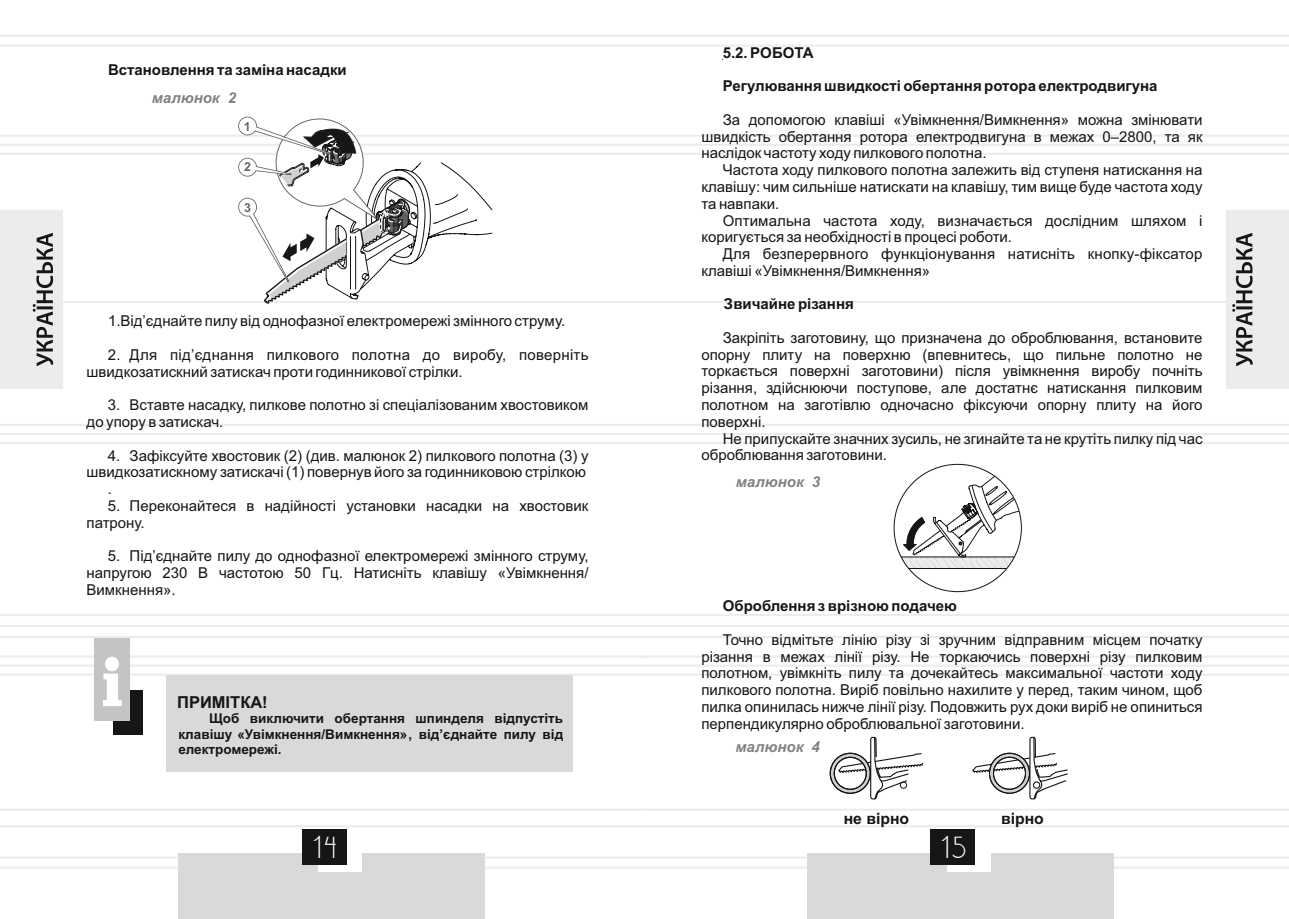
<style>
.page{position:relative;width:1289px;height:919px;background:#fff}
.page>*{position:absolute;margin:0;border:0;box-sizing:border-box;transform-origin:0 0}
.t1{font:26.25px "DS Standart Cyr";color:#fff}
.t2{font:700 16.5px "Arial";color:#151616}
.t3{font:700 15.75px "Arial";color:#151616}
.t4{font:15px/16.8px "Arial";color:#151616}
.t5{font:700 15px "Arial";color:#151616}
.t6{font:italic 700 15px "Arial";color:#818281}
.t7{font:700 13.5px/15.1px "Arial";color:#151616;text-align:justify}
.t8{font:700 12.45px "Arial";color:#676767}
</style>
<div class="page">
<hr style="left:644px;top:424px;width:644px;height:2px;background:#ececec">
<hr style="left:644px;top:442px;width:644px;height:2px;background:#ececec">
<hr style="left:644px;top:614px;width:644px;height:2px;background:#ececec">
<hr style="left:644px;top:635px;width:644px;height:3px;background:#ececec">
<hr style="left:644px;top:655px;width:644px;height:2px;background:#ececec">
<hr style="left:644px;top:856px;width:644px;height:2px;background:#ececec">
<hr style="left:644px;top:866px;width:644px;height:2px;background:#ececec">
<hr style="left:644px;top:35px;width:644px;height:2px;background:#ececec">
<hr style="left:644px;top:45px;width:644px;height:2px;background:#ececec">
<hr style="left:644px;top:808px;width:644px;height:2px;background:#ececec">
<hr style="left:644px;top:825px;width:644px;height:2px;background:#ececec">
<hr style="left:0;top:424px;width:644px;height:2px;background:#ececec">
<hr style="left:0;top:433px;width:1288px;height:2px;background:#ececec">
<hr style="left:0;top:442px;width:644px;height:2px;background:#ececec">
<hr style="left:0;top:614px;width:644px;height:2px;background:#ececec">
<hr style="left:0;top:625px;width:1288px;height:2px;background:#ececec">
<hr style="left:0;top:635px;width:644px;height:3px;background:#ececec">
<hr style="left:0;top:655px;width:644px;height:2px;background:#ececec">
<hr style="left:0;top:856px;width:644px;height:2px;background:#ececec">
<hr style="left:0;top:866px;width:644px;height:2px;background:#ececec">
<hr style="left:0;top:35px;width:644px;height:2px;background:#ececec">
<hr style="left:0;top:45px;width:644px;height:2px;background:#ececec">
<hr style="left:0;top:808px;width:644px;height:2px;background:#ececec">
<hr style="left:0;top:825px;width:644px;height:2px;background:#ececec">
<div style="left:178px;top:853px;width:307px;height:65px;background:#d9d9da"></div>
<div style="left:318px;top:832px;width:44px;height:39px;background:#fff"></div>
<div style="left:301px;top:829px;width:45px;height:36px;background:#151616"></div>
<div style="left:0;top:210px;width:62px;height:179px;background:#ececec"></div>
<div style="left:807px;top:853px;width:306px;height:65px;background:#d9d9da"></div>
<div style="left:1226px;top:210px;width:62px;height:179px;background:#ececec"></div>
<svg style="left:0;top:116px;width:1288px;height:250px"></svg>
<div style="left:113px;top:690px;width:29px;height:44px;background:#151616"></div>
<div style="left:94px;top:638px;width:36px;height:83px;background:#c4c4c5"></div>
<svg style="left:0;top:656px;width:1288px;height:50px"></svg>
<div style="left:166px;top:675px;width:406px;height:96px;background:#d9d9da"></div>
<svg style="left:899px;top:464px;width:122px;height:106px"></svg>
<svg style="left:799px;top:736px;width:270px;height:136px"></svg>
<p class="t5" style="left:108px;top:64px;width:240px">Встановлення та заміна насадки</p>
<p class="t6" style="left:152px;top:92px;width:86px">малюнок 2</p>
<p class="t8" style="left:244px;top:121px;width:8px">1</p>
<p class="t8" style="left:244px;top:162px;width:8px">2</p>
<p class="t8" style="left:244px;top:203px;width:8px">3</p>
<p class="t4" style="left:108px;top:314px;width:458px">1.Від’єднайте пилу від однофазної електромережі змінного струму.</p>
<p class="t4" style="left:87px;top:347px;width:503px;text-indent:21px">2. Для під’єднання пилкового полотна до виробу, поверніть швидкозатискний затискач проти годинникової стрілки.</p>
<p class="t4" style="left:87px;top:398px;width:503px;text-indent:21px">3. Вставте насадку, пилкове полотно зі спеціалізованим хвостовиком до упору в затискач.</p>
<p class="t4" style="left:108px;top:448px;width:482px">4. Зафіксуйте хвостовик (2) (див. малюнок 2) пилкового полотна (3) у</p>
<p class="t4" style="left:87px;top:465px;width:501px">швидкозатискному затискачі (1) повернув його за годинниковою стрілкою</p>
<p class="t4" style="left:108px;top:481px;width:6px">.</p>
<p class="t4" style="left:87px;top:498px;width:503px;text-indent:21px">5. Переконайтеся в надійності установки насадки на хвостовик патрону.</p>
<p class="t4" style="left:87px;top:549px;width:503px;text-align:justify;text-indent:21px">5. Під’єднайте пилу до однофазної електромережі змінного струму, напругою 230 В частотою 50 Гц. Натисніть клавішу «Увімкнення/ Вимкнення».</p>
<p class="t2" style="left:177px;top:695px;width:92px">ПРИМІТКА!</p>
<p class="t7" style="left:178px;top:712px;width:386px;text-indent:31px">Щоб виключити обертання шпинделя відпустіть клавішу «Увімкнення/Вимкнення», від’єднайте пилу від електромережі.</p>
<p class="t5" style="left:722px;top:47px;width:92px">5.2. РОБОТА</p>
<p class="t5" style="left:722px;top:80px;width:436px">Регулювання швидкості обертання ротора електродвигуна</p>
<p class="t4" style="left:701px;top:113px;width:502px;text-align:justify;text-indent:21px">За допомогою клавіші «Увімкнення/Вимкнення» можна змінювати швидкість обертання ротора електродвигуна в межах 0‒2800, та як наслідок частоту ходу пилкового полотна.</p>
<p class="t4" style="left:701px;top:163px;width:502px;text-align:justify;text-indent:21px">Частота ходу пилкового полотна залежить від ступеня натискання на клавішу: чим сильніше натискати на клавішу, тим вище буде частота ходу та навпаки.</p>
<p class="t4" style="left:701px;top:213px;width:502px;text-indent:21px">Оптимальна частота ходу, визначається дослідним шляхом і коригується за необхідності в процесі роботи.</p>
<p class="t4" style="left:701px;top:247px;width:502px;text-indent:21px">Для безперервного функціонування натисніть кнопку-фіксатор клавіші «Увімкнення/Вимкнення»</p>
<p class="t5" style="left:724px;top:298px;width:131px">Звичайне різання</p>
<p class="t4" style="left:701px;top:330px;width:502px;text-align:justify;text-indent:21px">Закріпіть заготовину, що призначена до оброблювання, встановите опорну плиту на поверхню (впевнитесь, що пильне полотно не торкається поверхні заготовини) після увімкнення виробу почніть різання, здійснюючи поступове, але достатнє натискання пилковим полотном на заготівлю одночасно фіксуючи опорну плиту на його поверхні.</p>
<p class="t4" style="left:701px;top:431px;width:502px;text-indent:21px">Не припускайте значних зусиль, не згинайте та не крутіть пилку під час оброблювання заготовини.</p>
<p class="t6" style="left:735px;top:476px;width:86px">малюнок 3</p>
<p class="t5" style="left:722px;top:600px;width:236px">Оброблення з врізною подачею</p>
<p class="t4" style="left:701px;top:632px;width:502px;text-align:justify;text-indent:21px">Точно відмітьте лінію різу зі зручним відправним місцем початку різання в межах лінії різу. Не торкаючись поверхні різу пилковим полотном, увімкніть пилу та дочекайтесь максимальної частоти ходу пилкового полотна. Виріб повільно нахилите у перед, таким чином, щоб пилка опинилась нижче лінії різу. Подовжить рух доки виріб не опиниться перпендикулярно оброблювальної заготовини.</p>
<p class="t6" style="left:735px;top:741px;width:86px">малюнок 4</p>
<p class="t3" style="left:843px;top:812px;width:67px">не вірно</p>
<p class="t3" style="left:1001px;top:812px;width:44px">вірно</p>
<h1 class="t1" style="left:313px;top:836px;width:25px">14</h1>
<h1 class="t1" style="left:941px;top:836px;width:26px">15</h1>
</div>
